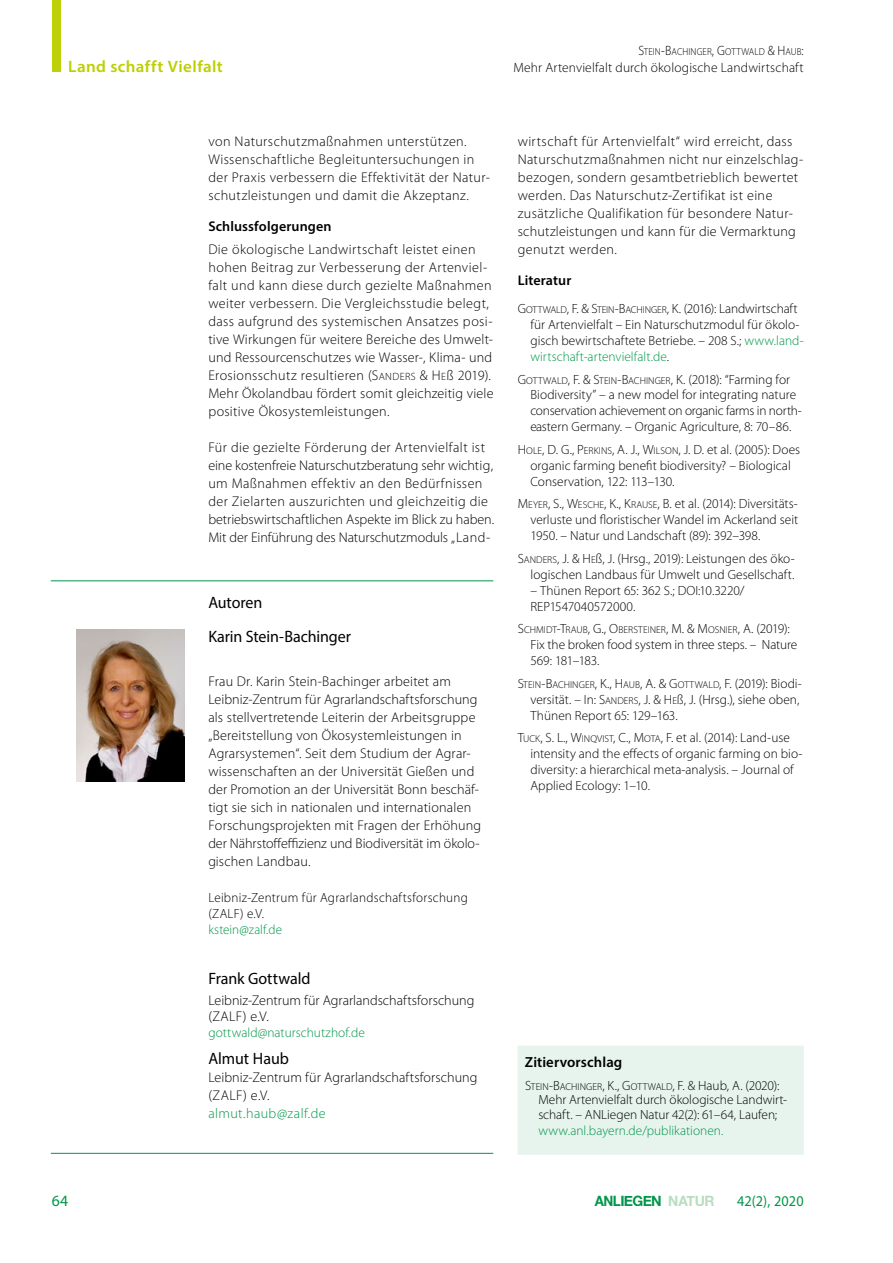
<style>
.page{position:relative;width:893px;height:1263px;background:#fff}
.page>*{position:absolute;margin:0;border:0;box-sizing:border-box;transform-origin:0 0}
.P7__Autor{font:16.5px/34.7px "Myriad Pro";letter-spacing:-.005em;color:#000}
.t1{font:600 16.5px "Myriad Pro";letter-spacing:.025em;color:#bccf00}
.P1__Fließtext_2Sp{font:16.5px "Myriad Pro";color:#000}
.t2{font:15.75px "Myriad Pro";color:#009649}
.t3{font:15px "Myriad Pro";letter-spacing:.005em;color:#009649;scale:.95 1}
.H8__Kol_Titel_4{font:600 14.7px "Myriad Pro";letter-spacing:.005em;color:#000}
.t4{font:700 14.25px "Helvetica Neue";letter-spacing:-.035em;color:#009649;scale:.94 1}
.P1__Fließtext_2Sp-2{font:300 14.1px/18px "Myriad Pro";letter-spacing:.02em;color:#000}
.P7__Autor-2{font:300 14.1px/16.5px "Myriad Pro";letter-spacing:-.005em;color:#000}
.P1__Fließtext_2Sp-3{font:600 14.1px "Myriad Pro";letter-spacing:.005em;color:#000}
.t5{font:300 13.5px "Myriad Pro";letter-spacing:.01em;color:#000}
.P8__GliedLit{font:300 13.35px/15.9px "Myriad Pro";color:#000}
.H8__Kol_Titel_4-2{font:300 13.35px/15.9px "Myriad Pro";letter-spacing:.02em;color:#000}
.P7__Autor-3{font:300 13.35px "Myriad Pro";letter-spacing:.005em;color:#009649}
.t6{font:300 10.2px "Myriad Pro";letter-spacing:.01em;color:#000;scale:.93 1}
.P8__GliedLit-2{font:300 10.05px "Myriad Pro";letter-spacing:.005em;color:#000}
.s1{font-size:13.5px}
.s2{font-weight:600}
.s3{font-style:inherit}
.s4{font-size:10.65px}
.s5{color:#009649}
.s6{font-size:10.05px}
.s7{font-size:13.35px}
.s8{color:rgb(112 188 126/.5)}
</style>
<div class="page">
<div style="left:52px;top:0;width:8px;height:71px;background:#bed008"></div>
<img style="left:76px;top:629px;width:108px;height:152px">
<hr style="left:51px;top:580px;width:442px;height:1px;background:#009649">
<hr style="left:51px;top:1153px;width:442px;height:1px;background:#009649">
<div style="left:518px;top:1046px;width:286px;height:109px;background:#e6f4ed"></div>
<p class="t6" style="left:639px;top:45px;width:179px"><span class="s1">S</span>TEIN<span class="s1">-B</span>ACHINGER<span class="s1">, G</span>OTTWALD <span class="s1">&amp; H</span>AUB<span class="s1">:</span></p>
<p class="t1" style="left:68px;top:55px;width:156px">Land schafft Vielfalt</p>
<p class="t5" style="left:513px;top:59px;width:292px">Mehr Artenvielfalt durch ökologische Landwirtschaft</p>
<p class="P1__Fließtext_2Sp-2" style="left:208px;top:132px;width:283px">von Naturschutzmaßnahmen unterstützen.<br>Wissenschaftliche Begleituntersuchungen in der Praxis verbessern die Effektivität der Natur&shy;schutzleistungen und damit die Akzeptanz.</p>
<p class="P1__Fließtext_2Sp-2" style="left:208px;top:215px;width:269px;line-height:22.5px"><span class="s2">Schlussfolgerungen<br></span>Die ökologische Landwirtschaft leistet einen</p>
<p class="P1__Fließtext_2Sp-2" style="left:208px;top:258px;width:287px">hohen Beitrag zur Verbesserung der Artenviel&shy;falt und kann diese durch gezielte Maßnahmen weiter verbessern. Die Vergleichsstudie belegt, dass aufgrund des systemischen Ansatzes posi&shy;tive Wirkungen für weitere Bereiche des Umwelt&shy;und Ressourcenschutzes wie Wasser-, Klima- und Erosionsschutz resultieren (<span class="s3">S</span><span class="s4">ANDERS</span> &amp; <span class="s3">H</span> <span class="s4">E</span>ß 2019).<br>Mehr Ökolandbau fördert somit gleichzeitig viele positive Ökosystemleistungen.</p>
<p class="P1__Fließtext_2Sp-2" style="left:208px;top:438px;width:287px">Für die gezielte Förderung der Artenvielfalt ist eine kostenfreie Naturschutzberatung sehr wichtig, um Maßnahmen effektiv an den Bedürfnissen der Zielarten auszurichten und gleichzeitig die betriebswirtschaftlichen Aspekte im Blick zu haben.<br>Mit der Einführung des Naturschutzmoduls „Land-</p>
<p class="P7__Autor" style="left:208px;top:584px;width:144px">Autoren<br>Karin Stein-Bachinger</p>
<p class="P1__Fließtext_2Sp-2" style="left:208px;top:672px;width:274px">Frau Dr. Karin Stein-Bachinger arbeitet am Leibniz-Zentrum für Agrarlandschaftsforschung als stellvertretende Leiterin der Arbeitsgruppe „Bereitstellung von Ökosystemleistungen in Agrarsystemen“. Seit dem Studium der Agrar&shy;wissenschaften an der Universität Gießen und der Promotion an der Universität Bonn beschäf&shy;tigt sie sich in nationalen und internationalen Forschungsprojekten mit Fragen der Erhöhung der Nährstoffeffizienz und Biodiversität im ökolo&shy;gischen Landbau.</p>
<p class="H8__Kol_Titel_4-2" style="left:208px;top:889px;width:261px">Leibniz-Zentrum für Agrarlandschaftsforschung (ZALF) e.V.<br><span class="s5">kstein@zalf.de</span></p>
<p class="P7__Autor" style="left:208px;top:961px;width:104px">Frank Gottwald</p>
<p class="P7__Autor-2" style="left:208px;top:991px;width:268px">Leibniz-Zentrum für Agrarlandschaftsforschung (ZALF) e.V.</p>
<p class="P7__Autor-3" style="left:208px;top:1024px;width:158px">gottwald@naturschutzhof.de</p>
<p class="P1__Fließtext_2Sp" style="left:208px;top:1048px;width:82px">Almut Haub</p>
<p class="P1__Fließtext_2Sp-2" style="left:208px;top:1068px;width:271px">Leibniz-Zentrum für Agrarlandschaftsforschung (ZALF) e.V.<br><span class="s5">almut.haub@zalf.de</span></p>
<p class="P1__Fließtext_2Sp-2" style="left:518px;top:132px;width:287px">wirtschaft für Artenvielfalt“ wird erreicht, dass Naturschutzmaßnahmen nicht nur einzelschlag&shy;bezogen, sondern gesamtbetrieblich bewertet werden. Das Naturschutz-Zertifikat ist eine zusätzliche Qualifikation für besondere Natur&shy;schutzleistungen und kann für die Vermarktung genutzt werden.</p>
<p class="P1__Fließtext_2Sp-3" style="left:518px;top:271px;width:55px">Literatur</p>
<p class="P8__GliedLit" style="left:530px;top:301px;width:275px;text-indent:-13px"><span class="s3">G</span><span class="s6">OTTWALD</span>, F. &amp; <span class="s3">S</span><span class="s6">TEIN</span><span class="s3">-B</span><span class="s6">ACHINGER</span><span class="s3">,</span> K. (2016): Landwirtschaft für Artenvielfalt – Ein Naturschutzmodul für ökolo&shy;gisch bewirtschaftete Betriebe. – 208 S.; <span class="s5">www.land&shy;wirtschaft-artenvielfalt.de</span>.</p>
<p class="P8__GliedLit" style="left:530px;top:371px;width:273px;text-indent:-13px"><span class="s3">G</span><span class="s6">OTTWALD</span>, F. &amp; <span class="s3">S</span><span class="s6">TEIN</span><span class="s3">-B</span><span class="s6">ACHINGER</span>, K. (2018): “Farming for Biodiversity” – a new model for integrating nature conservation achievement on organic farms in north&shy;eastern Germany. – Organic Agriculture, 8: 70–86.</p>
<p class="P8__GliedLit" style="left:530px;top:441px;width:271px;text-indent:-13px"><span class="s3">H</span> <span class="s6">OLE</span>, D. G., <span class="s3">P</span> <span class="s6">ERKINS</span>, A. J., <span class="s3">W</span><span class="s6">ILSON</span>, J. D. et al. (2005): Does organic farming benefit biodiversity? – Biological<br>Conservation, 122: 113–130.</p>
<p class="P8__GliedLit" style="left:530px;top:496px;width:269px;text-align:justify;text-indent:-13px"><span class="s3">M</span><span class="s6">EYER</span>, S., <span class="s3">W</span><span class="s6">ESCHE</span>, K., <span class="s3">K</span><span class="s6">RAUS E</span>, B. et al. (2014): Diversitäts&shy;verluste und floristischer Wandel im Ackerland seit 1950. – Natur und Landschaft (89): 392–398.</p>
<p class="P8__GliedLit" style="left:518px;top:550px;width:278px;text-align:right"><span class="s3">S</span><span class="s6">ANDERS</span>, J. &amp; <span class="s3">H</span> <span class="s6">E</span>ß, J. (Hrsg., 2019): Leistungen des öko&shy;logischen Landbaus für Umwelt und Gesellschaft.</p>
<p class="P8__GliedLit" style="left:530px;top:582px;width:216px">– Thünen Report 65: 362 S.; DOI:10.3220/<br>REP1547040572000.</p>
<p class="P8__GliedLit-2" style="left:518px;top:624px;width:273px"><span class="s7">S</span>CHMIDT<span class="s7">-T</span>RAUB<span class="s7">, G.,</span> <span class="s7">O</span>BERSTEINER<span class="s7">, M. &amp;</span> <span class="s7">M</span>OSNIER<span class="s7">, A. (2019):</span></p>
<p class="P8__GliedLit" style="left:530px;top:637px;width:268px">Fix the broken food system in three steps. – Nature<br>569: 181–183.</p>
<p class="P8__GliedLit" style="left:530px;top:675px;width:273px;text-indent:-13px"><span class="s3">S</span><span class="s6">TEIN</span><span class="s3">-B</span><span class="s6">ACHINGER</span>, K., <span class="s3">H</span><span class="s6">AUB</span>, A. &amp; <span class="s3">G</span><span class="s6">OTTWALD</span>, F. (2019): Biodi&shy;versität. – In: <span class="s3">S</span><span class="s6">ANDERS</span>, J. &amp; <span class="s3">H</span> <span class="s6">E</span>ß, J. (Hrsg.), siehe oben,<br>Thünen Report 65: 129–163.</p>
<p class="P8__GliedLit" style="left:530px;top:730px;width:273px;text-indent:-13px"><span class="s3">T</span><span class="s6">U CK</span>, S. L., <span class="s3">W</span><span class="s6">INQVIST</span>, C., <span class="s3">M</span><span class="s6">OTA</span>, F. et al. (2014): Land-use intensity and the effects of organic farming on bio&shy;diversity: a hierarchical meta-analysis. – Journal of Applied Ecology: 1–10.</p>
<p class="H8__Kol_Titel_4" style="left:525px;top:1053px;width:99px">Zitiervorschlag</p>
<p class="P8__GliedLit" style="left:538px;top:1077px;width:250px;line-height:15.1px;text-indent:-13px"><span class="s3">S</span><span class="s6">TEIN</span>-<span class="s3">B</span><span class="s6">ACHINGER</span>, K., <span class="s3">G</span><span class="s6">OTTWALD</span>, F. &amp; Haub, A. (2020):<br>Mehr Artenvielfalt durch ökologische Landwirt&shy;schaft. – ANLiegen Natur 42(2): 61–64, Laufen; <span class="s5">www.anl.bayern.de/publikationen.</span></p>
<p class="t4" style="left:595px;top:1189px;width:129px">ANLIEGEN <span class="s8">NATUR</span></p>
<p class="t2" style="left:52px;top:1191px;width:18px">64</p>
<p class="t3" style="left:737px;top:1191px;width:71px">42(2), 2020</p>
</div>
